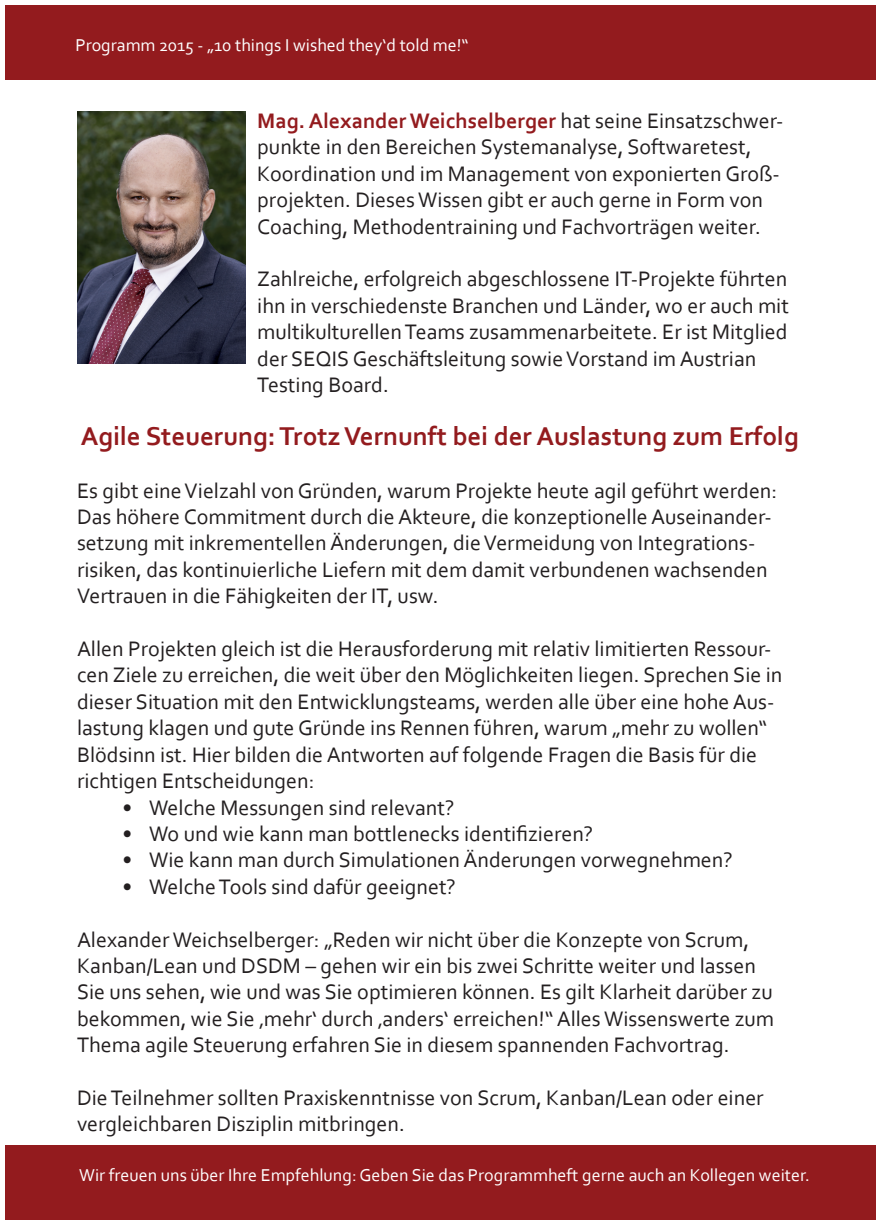
<style>
.page{position:relative;width:876px;height:1225px;background:#fff}
.page>*{position:absolute;margin:0;border:0;box-sizing:border-box;transform-origin:0 0}
.t1{font:700 27px "Corbel";color:#931b1e}
.t2{font:22px/26.4px "Corbel";color:#231f20}
.t3{font:18px "Corbel";color:#fff}
.s1{font-weight:700;color:#931b1e}
</style>
<div class="page">
<div style="left:6px;top:6px;width:870px;height:74px;background:#931b1e"></div>
<div style="left:6px;top:1145px;width:870px;height:74px;background:#931b1e"></div>
<img style="left:77px;top:111px;width:169px;height:252px">
<p class="t3" style="left:75px;top:34px;width:395px">Programm 2015 - „10 things I wished they‘d told me!“</p>
<p class="t2" style="left:257px;top:107px;width:528px"><span class="s1">Mag. Alexander Weichselberger</span> hat seine Einsatzschwer&shy;punkte in den Bereichen Systemanalyse, Softwaretest, Koordination und im Management von exponierten Groß&shy;projekten. Dieses Wissen gibt er auch gerne in Form von Coaching, Methodentraining und Fachvorträgen weiter.</p>
<p class="t2" style="left:257px;top:265px;width:533px">Zahlreiche, erfolgreich abgeschlossene IT-Projekte führten ihn in verschiedenste Branchen und Länder, wo er auch mit multikulturellen Teams zusammenarbeitete. Er ist Mitglied der SEQIS Geschäftsleitung sowie Vorstand im Austrian Testing Board.</p>
<p class="t1" style="left:81px;top:419px;width:720px">Agile Steuerung: Trotz Vernunft bei der Auslastung zum Erfolg</p>
<p class="t2" style="left:77px;top:476px;width:702px">Es gibt eine Vielzahl von Gründen, warum Projekte heute agil geführt werden:<br>Das höhere Commitment durch die Akteure, die konzeptionelle Auseinander&shy;setzung mit inkrementellen Änderungen, die Vermeidung von Integrations&shy;risiken, das kontinuierliche Liefern mit dem damit verbundenen wachsenden Vertrauen in die Fähigkeiten der IT, usw.</p>
<p class="t2" style="left:77px;top:635px;width:707px">Allen Projekten gleich ist die Herausforderung mit relativ limitierten Ressour&shy;cen Ziele zu erreichen, die weit über den Möglichkeiten liegen. Sprechen Sie in dieser Situation mit den Entwicklungsteams, werden alle über eine hohe Aus&shy;lastung klagen und gute Gründe ins Rennen führen, warum „mehr zu wollen“ Blödsinn ist. Hier bilden die Antworten auf folgende Fragen die Basis für die richtigen Entscheidungen:</p>
<p class="t2" style="left:122px;top:793px;width:334px">• Welche Messungen sind relevant?</p>
<p class="t2" style="left:122px;top:820px;width:472px">• Wo und wie kann man bottlenecks identifizieren?</p>
<p class="t2" style="left:122px;top:846px;width:612px">• Wie kann man durch Simulationen Änderungen vorwegnehmen?</p>
<p class="t2" style="left:122px;top:872px;width:335px">• Welche Tools sind dafür geeignet?</p>
<p class="t2" style="left:77px;top:925px;width:699px">Alexander Weichselberger: „Reden wir nicht über die Konzepte von Scrum, Kanban/Lean und DSDM – gehen wir ein bis zwei Schritte weiter und lassen Sie uns sehen, wie und was Sie optimieren können. Es gilt Klarheit darüber zu bekommen, wie Sie ‚mehr‘ durch ‚anders‘ erreichen!“ Alles Wissenswerte zum Thema agile Steuerung erfahren Sie in diesem spannenden Fachvortrag.</p>
<p class="t2" style="left:77px;top:1084px;width:688px">Die Teilnehmer sollten Praxiskenntnisse von Scrum, Kanban/Lean oder einer vergleichbaren Disziplin mitbringen.</p>
<p class="t3" style="left:79px;top:1163px;width:732px">Wir freuen uns über Ihre Empfehlung: Geben Sie das Programmheft gerne auch an Kollegen weiter.</p>
</div>
